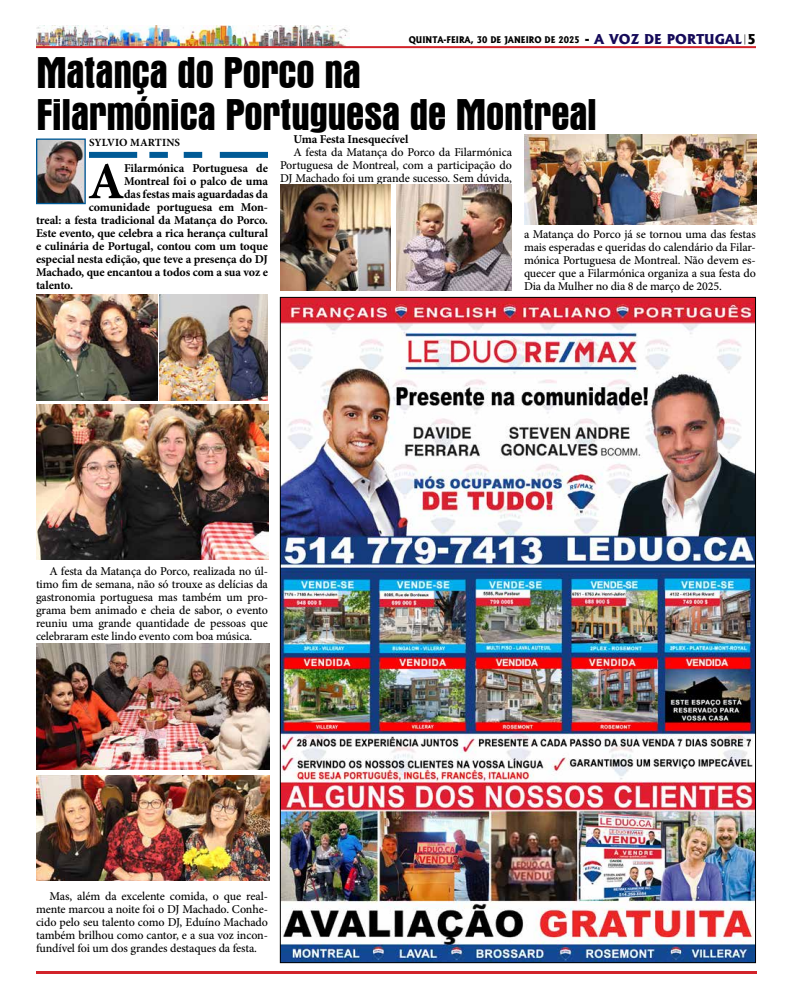
<style>
.page{position:relative;width:792px;height:1008px;background:#fff}
.page>*{position:absolute;margin:0;border:0;box-sizing:border-box;transform-origin:0 0}
.t1{font:700 52px "Minion Pro";color:#000}
.t2{font:700 condensed 45px/42px "Aurora BT";letter-spacing:-.02em;color:#000}
.t3{font:500 12px/13px "Minion Pro";letter-spacing:-.01em;color:#000;text-align:justify}
.t4{font:700 12px "Minion Pro";letter-spacing:-.01em;color:#000}
.t5{font:700 11px "Minion Pro";letter-spacing:.01em;color:#000}
.t6{font:800 8.8px "Albertus";color:#000;scale:.91 1}
.s1{font-size:13px}
.s2{font-size:13px;color:#150a59}
</style>
<div class="page">
<img style="left:36px;top:25px;width:314px;height:21px">
<hr style="left:36px;top:46px;width:720px;height:2px;background:#d2232a">
<hr style="left:36px;top:971px;width:720px;height:3px;background:#d2232a">
<div style="left:89px;top:152px;width:48px;height:6px;background:#005a96"></div>
<div style="left:149px;top:152px;width:19px;height:6px;background:#005a96"></div>
<div style="left:184px;top:152px;width:18px;height:6px;background:#005a96"></div>
<div style="left:220px;top:152px;width:48px;height:6px;background:#005a96"></div>
<img style="left:38px;top:141px;width:46px;height:61px">
<div style="left:36px;top:139px;width:50px;height:65px;border:1px solid #005a96"></div>
<img style="left:282px;top:299px;width:472px;height:662px">
<img style="left:36px;top:405px;width:232px;height:154px">
<img style="left:36px;top:295px;width:121px;height:105px">
<img style="left:160px;top:295px;width:108px;height:105px">
<img style="left:36px;top:643px;width:234px;height:126px">
<img style="left:36px;top:775px;width:233px;height:106px">
<img style="left:396px;top:184px;width:116px;height:106px">
<img style="left:280px;top:184px;width:110px;height:106px">
<img style="left:524px;top:134px;width:232px;height:91px">
<p class="t6" style="left:409px;top:34px;width:383px">QUINTA-FEIRA, 30 DE JANEIRO DE 2025 <span class="s1">-</span> <span class="s2">A VOZ DE PORTUGAL</span><sup>|</sup><span class="s1">5</span></p>
<h2 class="t2" style="left:36px;top:52px;width:563px">Matança do Porco na<br>Filarmónica Portuguesa de Montreal</h2>
<h1 class="t1" style="left:88px;top:145px;width:38px">A</h1>
<p class="t4" style="left:124px;top:160px;width:145px">Filarmónica Portuguesa de</p>
<p class="t4" style="left:294px;top:130px;width:116px">Uma Festa Inesquecível</p>
<p class="t3" style="left:280px;top:145px;width:234px;text-indent:14px">A festa da Matança do Porco da Filarmónica Portuguesa de Montreal, com a participação do DJ Machado foi um grande sucesso. Sem dúvida,</p>
<p class="t5" style="left:89px;top:135px;width:93px">SYLVIO MARTINS</p>
<p class="t4" style="left:124px;top:173px;width:145px">Montreal foi o palco de uma</p>
<p class="t4" style="left:124px;top:186px;width:145px">das festas mais aguardadas da</p>
<p class="t4" style="left:89px;top:199px;width:181px">comunidade portuguesa em Mon-</p>
<p class="t4" style="left:36px;top:212px;width:233px">treal: a festa tradicional da Matança do Porco.</p>
<p class="t4" style="left:36px;top:225px;width:234px">Este evento, que celebra a rica herança cultural</p>
<p class="t4" style="left:36px;top:238px;width:233px">e culinária de Portugal, contou com um toque</p>
<p class="t4" style="left:36px;top:251px;width:233px">especial nesta edição, que teve a presença do DJ</p>
<p class="t4" style="left:36px;top:264px;width:234px">Machado, que encantou a todos com a sua voz e</p>
<p class="t4" style="left:36px;top:277px;width:39px">talento.</p>
<p class="t3" style="left:524px;top:227px;width:233px">a Matança do Porco já se tornou uma das festas mais esperadas e queridas do calendário da Filar&shy;mónica Portuguesa de Montreal. Não devem es&shy;quecer que a Filarmónica organiza a sua festa do Dia da Mulher no dia 8 de março de 2025.</p>
<p class="t3" style="left:36px;top:565px;width:234px;text-indent:14px">A festa da Matança do Porco, realizada no úl&shy;timo fim de semana, não só trouxe as delícias da gastronomia portuguesa mas também um pro&shy;grama bem animado e cheia de sabor, o evento reuniu uma grande quantidade de pessoas que celebraram este lindo evento com boa música.</p>
<p class="t3" style="left:36px;top:890px;width:233px;text-indent:14px">Mas, além da excelente comida, o que real&shy;mente marcou a noite foi o DJ Machado. Conhe&shy;cido pelo seu talento como DJ, Eduíno Machado também brilhou como cantor, e a sua voz incon&shy;fundível foi um dos grandes destaques da festa.</p>
</div>
